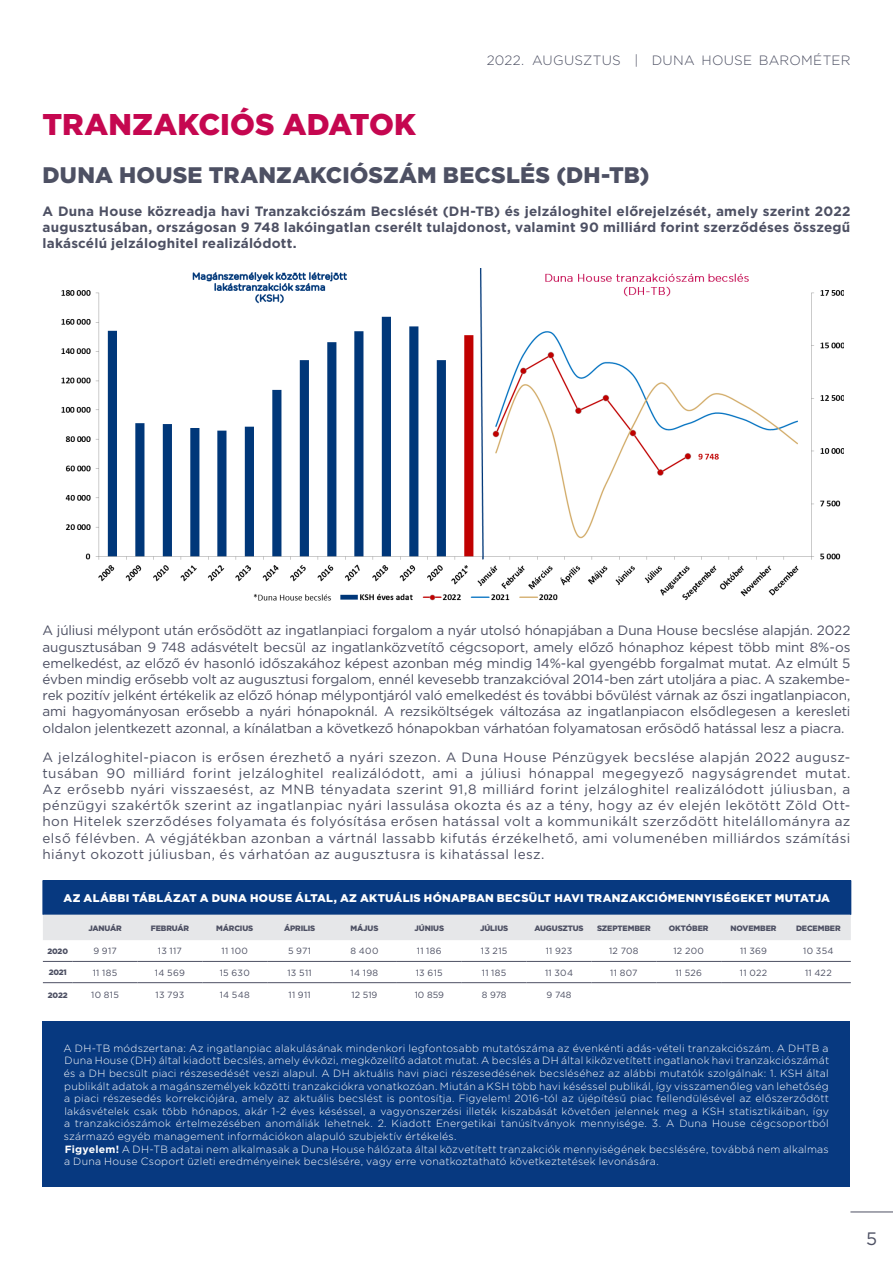
<style>
.page{position:relative;width:893px;height:1263px;background:#fff}
.page>*{position:absolute;margin:0;border:0;box-sizing:border-box;transform-origin:0 0}
.t1{font:900 30px "Gotham";color:#c50750}
.t2{font:900 22.5px "Gotham";letter-spacing:.005em;color:#4d5063}
.t3{font:18px "Gotham";color:#4d5063}
.t4{font:13.5px/16.2px "Gotham";letter-spacing:.005em;color:#4d5063;text-align:justify}
.t5{font:700 13.5px/16.2px "Gotham";letter-spacing:.015em;color:#4d5063;text-align:justify}
.t6{font:300 13.5px "Gotham";letter-spacing:.015em;color:#4d5063}
.t7{font:900 11.1px "Gotham";letter-spacing:.025em;color:#fff}
.t8{font:300 10.5px/12.6px "Gotham";letter-spacing:.02em;color:#fff;text-align:justify}
.t9{font:9px "Gotham";letter-spacing:.035em;color:#4d5063}
.t10{font:900 7.8px "Gotham";letter-spacing:-.015em;color:#4d5063}
.s1{font-weight:700}
</style>
<div class="page">
<hr style="left:850px;top:1211px;width:43px;height:1px;background:#4d5063">
<div style="left:43px;top:1020px;width:807px;height:166px;background:#073980"></div>
<div style="left:43px;top:881px;width:808px;height:34px;background:#073980"></div>
<div style="left:43px;top:915px;width:808px;height:25px;background:#e6e7e9"></div>
<hr style="left:43px;top:961px;width:30px;height:1px;background:#4d5063">
<hr style="left:73px;top:961px;width:65px;height:1px;background:#4d5063">
<hr style="left:138px;top:961px;width:64px;height:1px;background:#4d5063">
<hr style="left:202px;top:961px;width:65px;height:1px;background:#4d5063">
<hr style="left:267px;top:961px;width:65px;height:1px;background:#4d5063">
<hr style="left:332px;top:961px;width:65px;height:1px;background:#4d5063">
<hr style="left:397px;top:961px;width:65px;height:1px;background:#4d5063">
<hr style="left:462px;top:961px;width:65px;height:1px;background:#4d5063">
<hr style="left:527px;top:961px;width:64px;height:1px;background:#4d5063">
<hr style="left:591px;top:961px;width:65px;height:1px;background:#4d5063">
<hr style="left:656px;top:961px;width:65px;height:1px;background:#4d5063">
<hr style="left:721px;top:961px;width:65px;height:1px;background:#4d5063">
<hr style="left:786px;top:961px;width:65px;height:1px;background:#4d5063">
<hr style="left:43px;top:880px;width:30px;height:1px;background:#073980">
<hr style="left:73px;top:880px;width:65px;height:1px;background:#073980">
<hr style="left:138px;top:880px;width:64px;height:1px;background:#073980">
<hr style="left:202px;top:880px;width:65px;height:1px;background:#073980">
<hr style="left:267px;top:880px;width:65px;height:1px;background:#073980">
<hr style="left:332px;top:880px;width:65px;height:1px;background:#073980">
<hr style="left:397px;top:880px;width:65px;height:1px;background:#073980">
<hr style="left:462px;top:880px;width:65px;height:1px;background:#073980">
<hr style="left:527px;top:880px;width:64px;height:1px;background:#073980">
<hr style="left:591px;top:880px;width:65px;height:1px;background:#073980">
<hr style="left:656px;top:880px;width:65px;height:1px;background:#073980">
<hr style="left:721px;top:880px;width:65px;height:1px;background:#073980">
<hr style="left:786px;top:880px;width:65px;height:1px;background:#073980">
<hr style="left:43px;top:982px;width:30px;height:1px;background:#4d5063">
<hr style="left:73px;top:982px;width:65px;height:1px;background:#4d5063">
<hr style="left:138px;top:982px;width:64px;height:1px;background:#4d5063">
<hr style="left:202px;top:982px;width:65px;height:1px;background:#4d5063">
<hr style="left:267px;top:982px;width:65px;height:1px;background:#4d5063">
<hr style="left:332px;top:982px;width:65px;height:1px;background:#4d5063">
<hr style="left:397px;top:982px;width:65px;height:1px;background:#4d5063">
<hr style="left:462px;top:982px;width:65px;height:1px;background:#4d5063">
<hr style="left:527px;top:982px;width:64px;height:1px;background:#4d5063">
<hr style="left:591px;top:982px;width:65px;height:1px;background:#4d5063">
<hr style="left:656px;top:982px;width:65px;height:1px;background:#4d5063">
<hr style="left:721px;top:982px;width:65px;height:1px;background:#4d5063">
<hr style="left:786px;top:982px;width:65px;height:1px;background:#4d5063">
<img style="left:61px;top:269px;width:782px;height:332px">
<p class="t6" style="left:487px;top:52px;width:365px">2022. AUGUSZTUS | DUNA HOUSE BAROMÉTER</p>
<p class="t1" style="left:43px;top:103px;width:375px">TRANZAKCIÓS ADATOK</p>
<p class="t2" style="left:43px;top:159px;width:609px">DUNA HOUSE TRANZAKCIÓSZÁM BECSLÉS (DH-TB)</p>
<p class="t5" style="left:43px;top:203px;width:809px">A Duna House közreadja havi Tranzakciószám Becslését (DH-TB) és jelzáloghitel előrejelzését, amely szerint 2022 augusztusában, országosan 9 748 lakóingatlan cserélt tulajdonost, valamint 90 milliárd forint szerződéses összegű lakáscélú jelzáloghitel realizálódott.</p>
<p class="t4" style="left:43px;top:622px;width:809px">A júliusi mélypont után erősödött az ingatlanpiaci forgalom a nyár utolsó hónapjában a Duna House becslése alapján. 2022 augusztusában 9 748 adásvételt becsül az ingatlanközvetítő cégcsoport, amely előző hónaphoz képest több mint 8%-os emelkedést, az előző év hasonló időszakához képest azonban még mindig 14%-kal gyengébb forgalmat mutat. Az elmúlt 5 évben mindig erősebb volt az augusztusi forgalom, ennél kevesebb tranzakcióval 2014-ben zárt utoljára a piac. A szakembe&shy;rek pozitív jelként értékelik az előző hónap mélypontjáról való emelkedést és további bővülést várnak az őszi ingatlanpiacon, ami hagyományosan erősebb a nyári hónapoknál. A rezsiköltségek változása az ingatlanpiacon elsődlegesen a keresleti oldalon jelentkezett azonnal, a kínálatban a következő hónapokban várhatóan folyamatosan erősödő hatással lesz a piacra.</p>
<p class="t4" style="left:43px;top:748px;width:809px">A jelzáloghitel-piacon is erősen érezhető a nyári szezon. A Duna House Pénzügyek becslése alapján 2022 augusz&shy;tusában 90 milliárd forint jelzáloghitel realizálódott, ami a júliusi hónappal megegyező nagyságrendet mutat.<br>Az erősebb nyári visszaesést, az MNB tényadata szerint 91,8 milliárd forint jelzáloghitel realizálódott júliusban, a pénzügyi szakértők szerint az ingatlanpiac nyári lassulása okozta és az a tény, hogy az év elején lekötött Zöld Ott&shy;hon Hitelek szerződéses folyamata és folyósítása erősen hatással volt a kommunikált szerződött hitelállományra az első félévben. A végjátékban azonban a vártnál lassabb kifutás érzékelhető, ami volumenében milliárdos számítási hiányt okozott júliusban, és várhatóan az augusztusra is kihatással lesz.</p>
<p class="t7" style="left:64px;top:890px;width:768px">AZ ALÁBBI TÁBLÁZAT A DUNA HOUSE ÁLTAL, AZ AKTUÁLIS HÓNAPBAN BECSÜLT HAVI TRANZAKCIÓMENNYISÉGEKET MUTATJA</p>
<p class="t10" style="left:88px;top:922px;width:35px">JANUÁR</p>
<p class="t10" style="left:151px;top:922px;width:40px">FEBRUÁR</p>
<p class="t10" style="left:216px;top:922px;width:38px">MÁRCIUS</p>
<p class="t10" style="left:284px;top:922px;width:33px">ÁPRILIS</p>
<p class="t10" style="left:350px;top:922px;width:29px">MÁJUS</p>
<p class="t10" style="left:414px;top:922px;width:31px">JÚNIUS</p>
<p class="t10" style="left:480px;top:922px;width:30px">JÚLIUS</p>
<p class="t10" style="left:534px;top:922px;width:51px">AUGUSZTUS</p>
<p class="t10" style="left:597px;top:922px;width:55px">SZEPTEMBER</p>
<p class="t10" style="left:669px;top:922px;width:41px">OKTÓBER</p>
<p class="t10" style="left:731px;top:922px;width:47px">NOVEMBER</p>
<p class="t10" style="left:796px;top:922px;width:46px">DECEMBER</p>
<p class="t10" style="left:48px;top:946px;width:22px">2020</p>
<p class="t9" style="left:93px;top:945px;width:25px">9 917</p>
<p class="t9" style="left:158px;top:945px;width:25px">13 117</p>
<p class="t9" style="left:222px;top:945px;width:28px">11 100</p>
<p class="t9" style="left:288px;top:945px;width:25px">5 971</p>
<p class="t9" style="left:350px;top:945px;width:29px">8 400</p>
<p class="t9" style="left:417px;top:945px;width:26px">11 186</p>
<p class="t9" style="left:481px;top:945px;width:28px">13 215</p>
<p class="t9" style="left:546px;top:945px;width:28px">11 923</p>
<p class="t9" style="left:609px;top:945px;width:31px">12 708</p>
<p class="t9" style="left:673px;top:945px;width:32px">12 200</p>
<p class="t9" style="left:740px;top:945px;width:29px">11 369</p>
<p class="t9" style="left:803px;top:945px;width:32px">10 354</p>
<p class="t10" style="left:49px;top:967px;width:20px">2021</p>
<p class="t9" style="left:93px;top:967px;width:26px">11 185</p>
<p class="t9" style="left:155px;top:967px;width:31px">14 569</p>
<p class="t9" style="left:220px;top:967px;width:32px">15 630</p>
<p class="t9" style="left:287px;top:967px;width:26px">13 511</p>
<p class="t9" style="left:351px;top:967px;width:29px">14 198</p>
<p class="t9" style="left:416px;top:967px;width:28px">13 615</p>
<p class="t9" style="left:482px;top:967px;width:26px">11 185</p>
<p class="t9" style="left:545px;top:967px;width:30px">11 304</p>
<p class="t9" style="left:610px;top:967px;width:29px">11 807</p>
<p class="t9" style="left:675px;top:967px;width:28px">11 526</p>
<p class="t9" style="left:740px;top:967px;width:29px">11 022</p>
<p class="t9" style="left:805px;top:967px;width:28px">11 422</p>
<p class="t10" style="left:48px;top:989px;width:21px">2022</p>
<p class="t9" style="left:91px;top:989px;width:29px">10 815</p>
<p class="t9" style="left:156px;top:989px;width:30px">13 793</p>
<p class="t9" style="left:220px;top:989px;width:32px">14 548</p>
<p class="t9" style="left:288px;top:989px;width:24px">11 911</p>
<p class="t9" style="left:352px;top:989px;width:27px">12 519</p>
<p class="t9" style="left:415px;top:989px;width:31px">10 859</p>
<p class="t9" style="left:482px;top:989px;width:26px">8 978</p>
<p class="t9" style="left:547px;top:989px;width:26px">9 748</p>
<p class="t8" style="left:63px;top:1041px;width:767px">A DH-TB módszertana: Az ingatlanpiac alakulásának mindenkori legfontosabb mutatószáma az évenkénti adás-vételi tranzakciószám. A DHTB a Duna House (DH) által kiadott becslés, amely évközi, megközelítő adatot mutat. A becslés a DH által kiközvetített ingatlanok havi tranzakciószámát és a DH becsült piaci részesedését veszi alapul. A DH aktuális havi piaci részesedésének becsléséhez az alábbi mutatók szolgálnak: 1. KSH által publikált adatok a magánszemélyek közötti tranzakciókra vonatkozóan. Miután a KSH több havi késéssel publikál, így visszamenőleg van lehetőség a piaci részesedés korrekciójára, amely az aktuális becslést is pontosítja. Figyelem! 2016-tól az újépítésű piac fellendülésével az előszerződött lakásvételek csak több hónapos, akár 1-2 éves késéssel, a vagyonszerzési illeték kiszabását követően jelennek meg a KSH statisztikáiban, így a tranzakciószámok értelmezésében anomáliák lehetnek. 2. Kiadott Energetikai tanúsítványok mennyisége. 3. A Duna House cégcsoportból származó egyéb management információkon alapuló szubjektív értékelés.</p>
<p class="t8" style="left:64px;top:1142px;width:766px"><span class="s1">Figyelem!</span> A DH-TB adatai nem alkalmasak a Duna House hálózata által közvetített tranzakciók mennyiségének becslésére, továbbá nem alkalmas a Duna House Csoport üzleti eredményeinek becslésére, vagy erre vonatkoztatható következtetések levonására.</p>
<h3 class="t3" style="left:866px;top:1227px;width:13px">5</h3>
</div>
